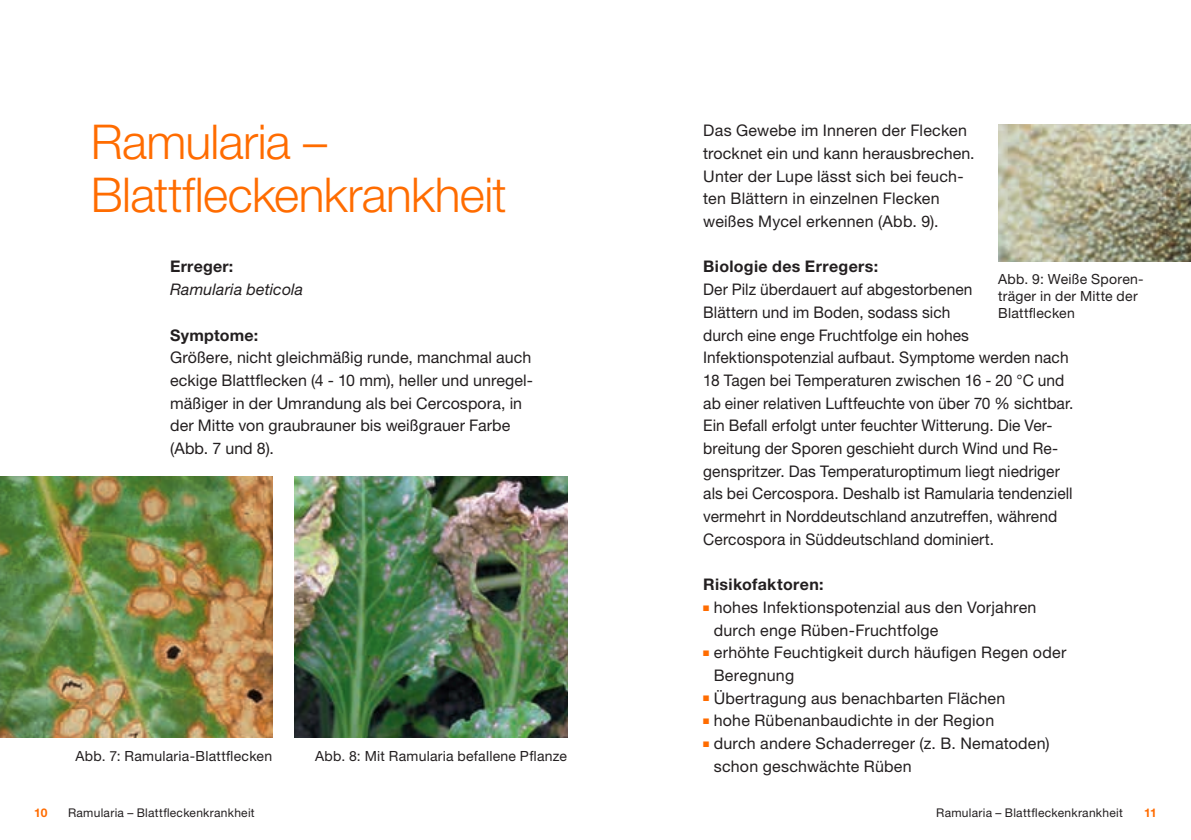
<style>
.page{position:relative;width:1191px;height:840px;background:#fff}
.page>*{position:absolute;margin:0;border:0;box-sizing:border-box;transform-origin:0 0}
.t1{font:300 48px/52.8px "Helvetica Neue LT Std";letter-spacing:-.015em;color:#ff6c00}
.t2{font:16px/22.6px "Helvetica Neue LT Std";letter-spacing:.005em;color:#231f20}
.t3{font:700 16px "Helvetica Neue LT Std";letter-spacing:.02em;color:#231f20}
.t4{font:italic 16px "Helvetica Neue";letter-spacing:.01em;color:#231f20}
.t5{font:14px/17px "Helvetica Neue LT Std";letter-spacing:.02em;color:#231f20}
.t6{font:12px "Helvetica Neue LT Std";letter-spacing:.025em;color:#231f20}
.t7{font:700 12px "Helvetica Neue LT Std";color:#ff6c00}
.s1{color:#ff6c00}
</style>
<div class="page">
<img style="left:295px;top:476px;width:272px;height:261px">
<img style="left:998px;top:125px;width:193px;height:136px">
<img style="left:0;top:476px;width:272px;height:261px">
<h1 class="t1" style="left:91px;top:114px;width:417px">Ramularia –<br>Blattfleckenkrankheit</h1>
<p class="t3" style="left:170px;top:257px;width:65px">Erreger:</p>
<p class="t4" style="left:170px;top:279px;width:135px">Ramularia beticola</p>
<p class="t3" style="left:170px;top:325px;width:89px">Symptome:</p>
<p class="t2" style="left:170px;top:346px;width:364px">Größere, nicht gleichmäßig runde, manchmal auch eckige Blattflecken (4 - 10 mm), heller und unregel&shy;mäßiger in der Umrandung als bei Cercospora, in der Mitte von graubrauner bis weißgrauer Farbe (Abb. 7 und 8).</p>
<p class="t5" style="left:75px;top:746px;width:198px">Abb. 7: Ramularia-Blattflecken</p>
<p class="t5" style="left:315px;top:746px;width:253px">Abb. 8: Mit Ramularia befallene Pflanze</p>
<p class="t2" style="left:703px;top:119px;width:273px">Das Gewebe im Inneren der Flecken trocknet ein und kann herausbrechen.<br>Unter der Lupe lässt sich bei feuch&shy;ten Blättern in einzelnen Flecken weißes Mycel erkennen (Abb. 9).</p>
<p class="t3" style="left:703px;top:257px;width:176px">Biologie des Erregers:</p>
<p class="t2" style="left:703px;top:278px;width:372px">Der Pilz überdauert auf abgestorbenen<br>Blättern und im Boden, sodass sich<br>durch eine enge Fruchtfolge ein hohes Infektionspotenzial aufbaut. Symptome werden nach 18 Tagen bei Temperaturen zwischen 16 - 20 °C und ab einer relativen Luftfeuchte von über 70 % sichtbar.<br>Ein Befall erfolgt unter feuchter Witterung. Die Ver&shy;breitung der Sporen geschieht durch Wind und Re&shy;genspritzer. Das Temperaturoptimum liegt niedriger als bei Cercospora. Deshalb ist Ramularia tendenziell vermehrt in Norddeutschland anzutreffen, während Cercospora in Süddeutschland dominiert.</p>
<p class="t3" style="left:703px;top:574px;width:122px">Risikofaktoren:</p>
<p class="t2" style="left:714px;top:595px;width:324px;text-indent:-11px"><span class="s1">■</span> hohes Infektionspotenzial aus den Vorjahren durch enge Rüben-Fruchtfolge</p>
<p class="t2" style="left:714px;top:640px;width:354px;text-indent:-11px"><span class="s1">■</span> erhöhte Feuchtigkeit durch häufigen Regen oder<br>Beregnung</p>
<p class="t2" style="left:703px;top:686px;width:303px"><span class="s1">■</span> Übertragung aus benachbarten Flächen</p>
<p class="t2" style="left:703px;top:708px;width:292px"><span class="s1">■</span> hohe Rübenanbaudichte in der Region</p>
<p class="t2" style="left:714px;top:731px;width:337px;text-indent:-11px"><span class="s1">■</span> durch andere Schaderreger (z. B. Nematoden) schon geschwächte Rüben</p>
<p class="t5" style="left:998px;top:270px;width:147px">Abb. 9: Weiße Sporen&shy;träger in der Mitte der<br>Blattflecken</p>
<p class="t7" style="left:34px;top:805px;width:15px">10</p>
<p class="t6" style="left:68px;top:805px;width:188px">Ramularia – Blattfleckenkrankheit</p>
<p class="t6" style="left:936px;top:805px;width:188px">Ramularia – Blattfleckenkrankheit</p>
<p class="t7" style="left:1144px;top:805px;width:14px">11</p>
</div>
